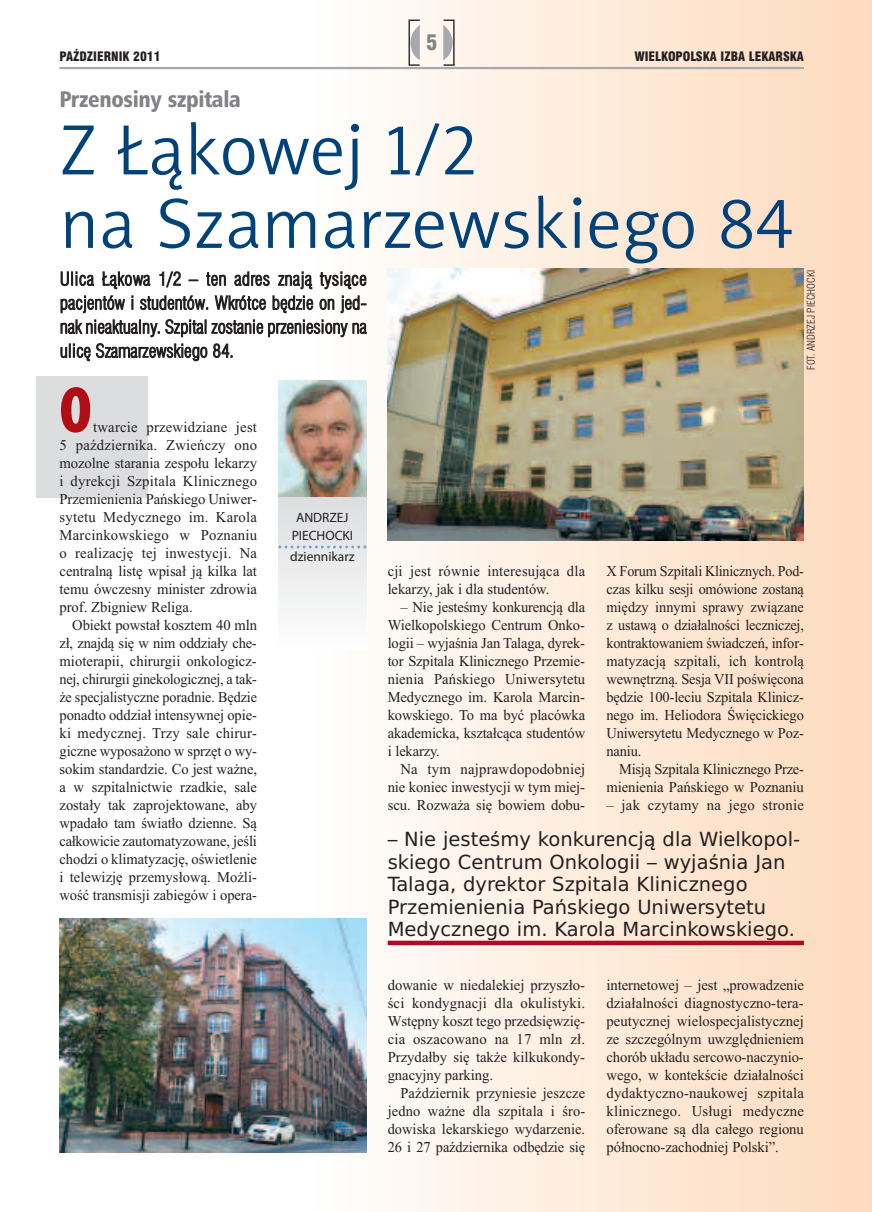
<style>
.page{position:relative;width:872px;height:1212px;background:#fff}
.page>*{position:absolute;margin:0;border:0;box-sizing:border-box;transform-origin:0 0}
.t1{font:72px/73.5px "Naomi Sans EFNTT Light";color:#004279}
.t2{font:900 condensed 66px "Myriad Pro";color:#b00d15}
.t3{font:22.5px "Humnst 777 Blk Cn EU";letter-spacing:-.015em;color:#808285}
.t4{font:21px "Swis 721 Blk Cn EU";color:#808285}
.t5{font:19.5px/22.5px "Prima Sans EU";color:#231f20}
.t6{font:18px/24px "Swis 721 Lt Cn EU";color:#231f20;text-align:justify}
.t7{font:15px/18px "Times New Roman";letter-spacing:-.005em;color:#231f20;text-align:justify}
.t8{font:15px/18px "Times New Roman";letter-spacing:-.005em;color:#231f20;text-align:justify;scale:.95 1}
.t9{font:15px/18px "Times New Roman";letter-spacing:-.005em;color:#231f20;text-align:justify;scale:.96 1}
.t10{font:15px/18px "Times New Roman";letter-spacing:.015em;color:#231f20}
.t11{font:13.5px/18px "Myriad Pro";color:#231f20;text-align:center}
.t12{font:12.75px "Swis 721 Blk Cn EU";color:#231f20}
.t13{font:10.5px "Swis 721 Lt Cn EU";color:#231f20}
</style>
<div class="page">
<div style="left:315px;top:0;width:557px;height:1212px;background:linear-gradient(to right,#fefefc,#fddabd)"></div>
<svg style="left:408px;top:20px;width:46px;height:46px"></svg>
<hr style="left:60px;top:67px;width:744px;height:2px;background:#a8a9ad">
<div style="left:278px;top:491px;width:88px;height:159px;background:linear-gradient(to bottom,#dbdcde,#fefefe)"></div>
<svg style="left:278px;top:545px;width:88px;height:3px"></svg>
<img style="left:278px;top:380px;width:88px;height:116px">
<div style="left:36px;top:376px;width:112px;height:121px;background:#dcdddf"></div>
<img style="left:388px;top:269px;width:416px;height:271px">
<img style="left:60px;top:918px;width:306px;height:234px">
<hr style="left:388px;top:941px;width:416px;height:4px;background:#b00a27">
<h3 class="t4" style="left:426px;top:30px;width:13px">5</h3>
<p class="t12" style="left:60px;top:48px;width:102px">PAŹDZIERNIK 2011</p>
<p class="t12" style="left:634px;top:48px;width:171px">WIELKOPOLSKA IZBA LEKARSKA</p>
<h3 class="t3" style="left:60px;top:85px;width:183px">Przenosiny szpitala</h3>
<h1 class="t1" style="left:60px;top:113px;width:735px">Z Łąkowej 1/2<br>na Szamarzewskiego 84</h1>
<p class="t6" style="left:60px;top:267px;width:308px">Ulica Łąkowa 1/2 – ten adres znają tysiące pacjentów i studentów. Wkrótce będzie on jed&shy;nak nieaktualny. Szpital zostanie przeniesiony na ulicę Szamarzewskiego 84.</p>
<p class="t13" style="left:804px;top:370px;width:101px;rotate:-90deg">FOT. ANDRZEJ PIECHOCKI</p>
<h2 class="t2" style="left:60px;top:387px;width:34px">O</h2>
<p class="t7" style="left:60px;top:418px;width:199px;text-indent:34px">twarcie przewidziane jest 5 października. Zwieńczy ono mozolne starania zespołu lekarzy i dyrekcji Szpitala Klinicznego Przemienienia Pańskiego Uniwer&shy;sytetu Medycznego im. Karola Marcinkowskiego w Poznaniu o realizację tej inwestycji. Na centralną listę wpisał ją kilka lat temu ówczesny minister zdrowia prof. Zbigniew Religa.</p>
<p class="t7" style="left:60px;top:616px;width:199px;text-indent:13px">Obiekt powstał kosztem 40 mln zł, znajdą się w nim oddziały che&shy;mioterapii, chirurgii onkologicz&shy;nej, chirurgii ginekologicznej, a tak&shy;że specjalistyczne poradnie. Będzie ponadto oddział intensywnej opie&shy;ki medycznej. Trzy sale chirur&shy;giczne wyposażono w sprzęt o wy&shy;sokim standardzie. Co jest ważne, a w szpitalnictwie rzadkie, sale zostały tak zaprojektowane, aby wpadało tam światło dzienne. Są całkowicie zautomatyzowane, jeśli chodzi o klimatyzację, oświetlenie i telewizję przemysłową. Możli&shy;wość transmisji zabiegów i opera-</p>
<p class="t11" style="left:292px;top:510px;width:63px">ANDRZEJ<br>PIECHOCKI</p>
<p class="t11" style="left:290px;top:548px;width:66px">dziennikarz</p>
<p class="t10" style="left:388px;top:562px;width:199px">cji jest równie interesująca dla lekarzy, jak i dla studentów.</p>
<p class="t7" style="left:388px;top:598px;width:199px;text-indent:13px">– Nie jesteśmy konkurencją dla Wielkopolskiego Centrum Onko&shy;logii – wyjaśnia Jan Talaga, dyrek&shy;tor Szpitala Klinicznego Przemie&shy;nienia Pańskiego Uniwersytetu Medycznego im. Karola Marcin&shy;kowskiego. To ma być placówka akademicka, kształcąca studentów i lekarzy.</p>
<p class="t7" style="left:388px;top:760px;width:199px;text-indent:13px">Na tym najprawdopodobniej nie koniec inwestycji w tym miej&shy;scu. Rozważa się bowiem dobu-</p>
<p class="t8" style="left:606px;top:562px;width:209px">X Forum Szpitali Klinicznych. Pod&shy;czas kilku sesji omówione zostaną między innymi sprawy związane z ustawą o działalności leczniczej, kontraktowaniem świadczeń, infor&shy;matyzacją szpitali, ich kontrolą wewnętrzną. Sesja VII poświęcona będzie 100-leciu Szpitala Klinicz&shy;nego im. Heliodora Święcickiego Uniwersytetu Medycznego w Poz&shy;naniu.</p>
<p class="t9" style="left:606px;top:760px;width:207px;text-align:right">Misją Szpitala Klinicznego Prze&shy;mienienia Pańskiego w Poznaniu</p>
<p class="t10" style="left:606px;top:796px;width:199px">– jak czytamy na jego stronie</p>
<h3 class="t5" style="left:388px;top:827px;width:414px">– Nie jesteśmy konkurencją dla Wielkopol&shy;skiego Centrum Onkologii – wyjaśnia Jan Talaga, dyrektor Szpitala Klinicznego Przemienienia Pańskiego Uniwersytetu Medycznego im. Karola Marcinkowskiego.</h3>
<p class="t7" style="left:388px;top:976px;width:199px">dowanie w niedalekiej przyszło&shy;ści kondygnacji dla okulistyki.<br>Wstępny koszt tego przedsięwzię&shy;cia oszacowano na 17 mln zł.<br>Przydałby się także kilkukondy&shy;gnacyjny parking.</p>
<p class="t9" style="left:388px;top:1084px;width:207px;text-indent:13px">Październik przyniesie jeszcze jedno ważne dla szpitala i śro&shy;dowiska lekarskiego wydarzenie.<br>26 i 27 października odbędzie się</p>
<p class="t7" style="left:606px;top:976px;width:199px">internetowej – jest „prowadzenie działalności diagnostyczno-tera&shy;peutycznej wielospecjalistycznej ze szczególnym uwzględnieniem chorób układu sercowo-naczynio&shy;wego, w kontekście działalności dydaktyczno-naukowej szpitala klinicznego. Usługi medyczne oferowane są dla całego regionu północno-zachodniej Polski”.</p>
</div>
